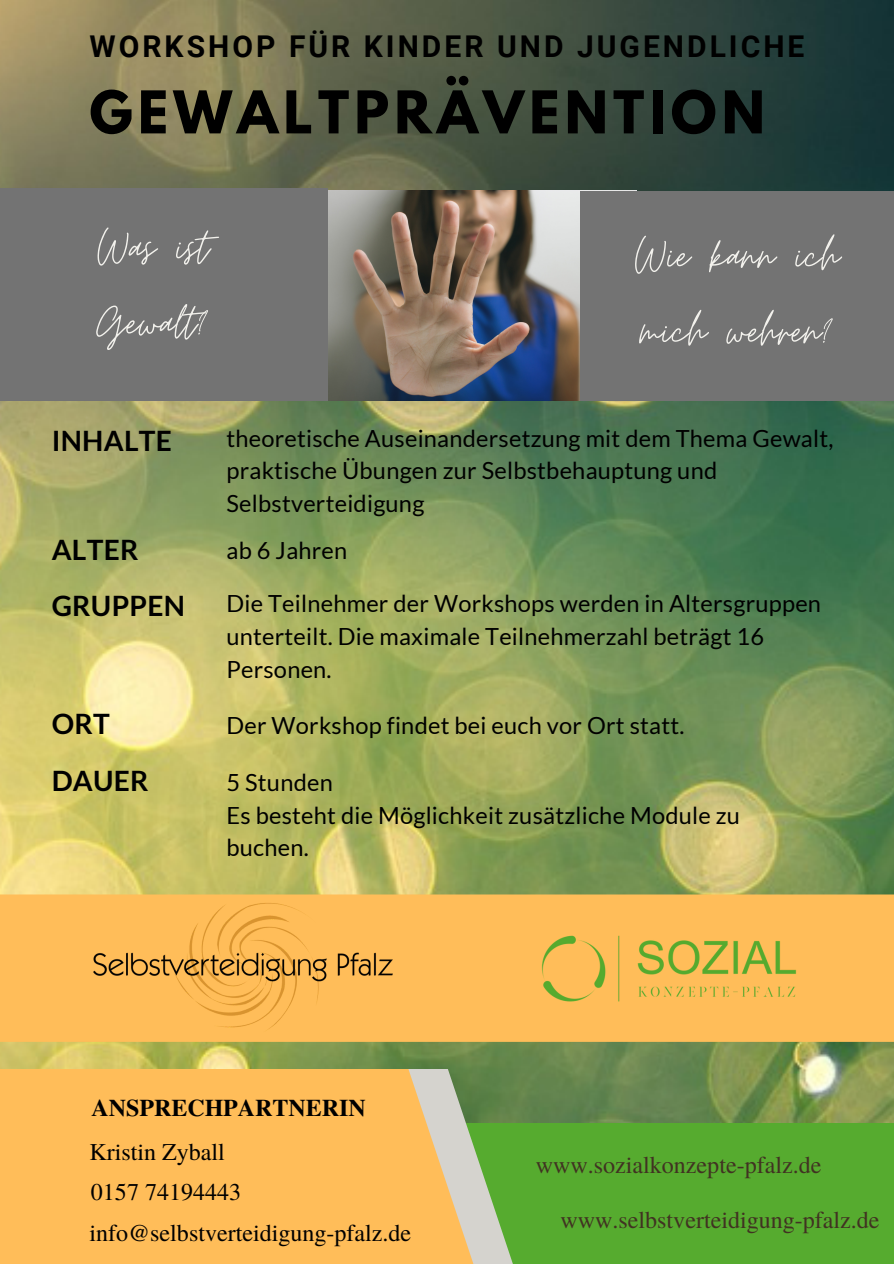
<style>
.page{position:relative;width:894px;height:1264px;background:#fff}
.page>*{position:absolute;margin:0;border:0;box-sizing:border-box;transform-origin:0 0}
.t1{font:54.15px/75.4px "Moon Time";color:#f2f1ec}
.t2{font:700 52.2px "League Spartan";letter-spacing:.1em;color:#000}
.t3{font:700 30px "Roboto";letter-spacing:.1em;color:#000}
.t4{font:700 28.05px "Lato";letter-spacing:.01em;color:#000}
.t5{font:24px "Te X Gyre Termes";color:#413222}
.t6{font:24px "Te X Gyre Termes";color:#000}
.t7{font:700 24px "Te X Gyre Termes";color:#000}
.t8{font:23.55px/32.7px "Lato";letter-spacing:.01em;color:#000}
</style>
<div class="page">
<img style="left:0;top:0;width:893px;height:1122px">
<div style="left:449px;top:1122px;width:444px;height:141px;background:#56ab2f"></div>
<svg style="left:480px;top:1068px;width:40px;height:195px"></svg>
<svg style="left:0;top:1068px;width:480px;height:195px;background:#f9bd60"></svg>
<div style="left:0;top:894px;width:893px;height:147px;background:#ffbd59"></div>
<img style="left:533px;top:900px;width:271px;height:136px">
<img style="left:91px;top:876px;width:304px;height:183px">
<img style="left:328px;top:191px;width:252px;height:209px">
<div style="left:0;top:187px;width:328px;height:213px;background:#737373"></div>
<div style="left:580px;top:191px;width:313px;height:209px;background:#737373"></div>
<p class="t3" style="left:89px;top:30px;width:716px">WORKSHOP FÜR KINDER UND JUGENDLICHE</p>
<p class="t2" style="left:89px;top:86px;width:676px">GEWALTPRÄVENTION</p>
<p class="t1" style="left:96px;top:210px;width:115px">Was ist<br>Gewalt?</p>
<p class="t1" style="left:635px;top:218px;width:206px">Wie kann ich mich wehren?</p>
<p class="t4" style="left:52px;top:423px;width:122px">INHALTE</p>
<p class="t8" style="left:226px;top:421px;width:608px">theoretische Auseinandersetzung mit dem Thema Gewalt, praktische Übungen zur Selbstbehauptung und<br>Selbstverteidigung</p>
<p class="t4" style="left:52px;top:532px;width:88px">ALTER</p>
<p class="t8" style="left:226px;top:533px;width:122px">ab 6 Jahren</p>
<p class="t4" style="left:52px;top:588px;width:135px">GRUPPEN</p>
<p class="t8" style="left:226px;top:587px;width:596px">Die Teilnehmer der Workshops werden in Altersgruppen unterteilt. Die maximale Teilnehmerzahl beträgt 16<br>Personen.</p>
<p class="t4" style="left:52px;top:706px;width:60px">ORT</p>
<p class="t8" style="left:226px;top:708px;width:459px">Der Workshop findet bei euch vor Ort statt.</p>
<p class="t4" style="left:52px;top:763px;width:98px">DAUER</p>
<p class="t8" style="left:226px;top:765px;width:108px">5 Stunden</p>
<p class="t8" style="left:226px;top:798px;width:515px">Es besteht die Möglichkeit zusätzliche Module zu buchen.</p>
<p class="t7" style="left:91px;top:1089px;width:276px">ANSPRECHPARTNERIN</p>
<p class="t6" style="left:89px;top:1134px;width:137px">Kristin Zyball</p>
<p class="t6" style="left:91px;top:1174px;width:152px">0157 74194443</p>
<p class="t6" style="left:89px;top:1215px;width:323px">info@selbstverteidigung-pfalz.de</p>
<p class="t5" style="left:535px;top:1147px;width:287px">www.sozialkonzepte-pfalz.de</p>
<p class="t5" style="left:560px;top:1202px;width:320px">www.selbstverteidigung-pfalz.de</p>
</div>
